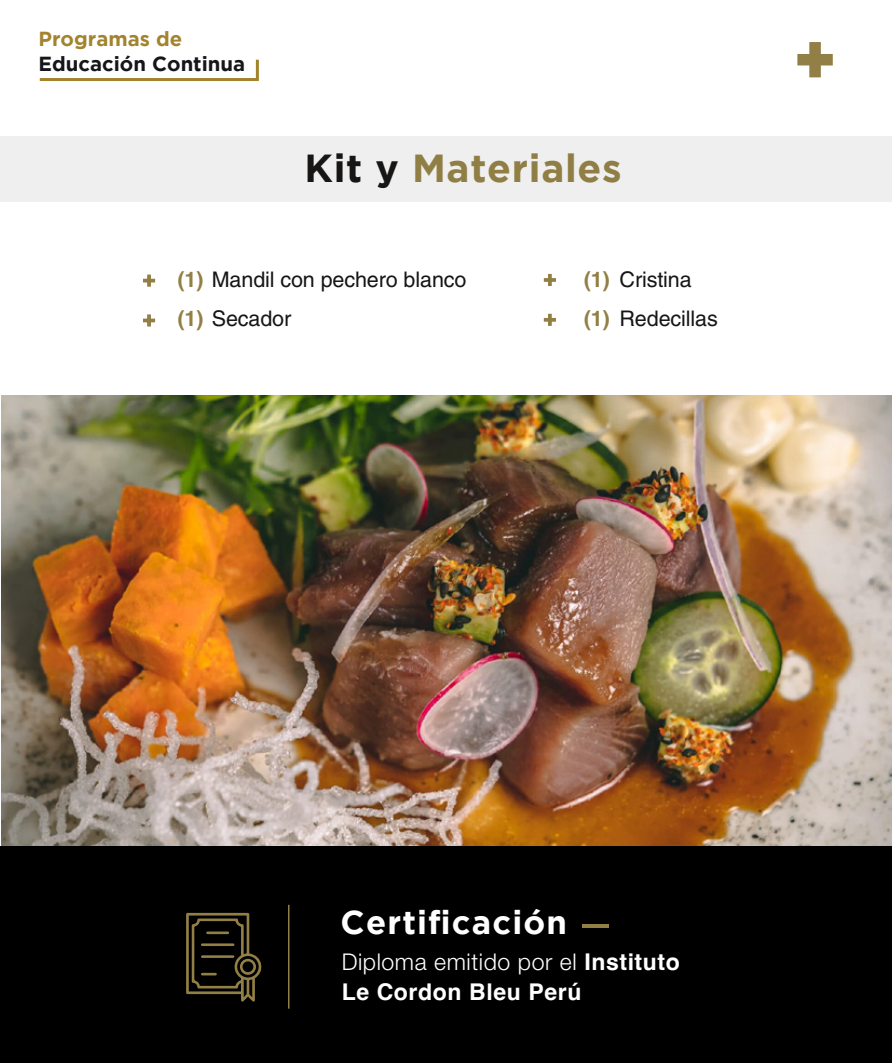
<style>
.page{position:relative;width:892px;height:1063px;background:#fff}
.page>*{position:absolute;margin:0;border:0;box-sizing:border-box;transform-origin:0 0}
.t1{font:700 39px "Gotham";letter-spacing:.02em;color:#907f45}
.t2{font:700 32.85px "Gotham";letter-spacing:.035em;color:#fff}
.t3{font:300 23.1px "Helvetica Neue LT Std";letter-spacing:.025em;color:#fff}
.t4{font:700 23.1px "Helvetica";letter-spacing:.025em;color:#fff}
.t5{font:21.6px/39.8px "Helvetica LT Std";letter-spacing:-.005em;color:#161616}
.t6{font:700 20.25px "Gotham";color:#151619}
.t7{font:700 20.25px "Gotham";color:#a3842e}
.s1{color:#181614}
.s2{font-family:"Helvetica";font-weight:700;color:#927f45}
.s3{font-family:"Helvetica Neue LT Std";font-weight:700;font-size:21px;color:#927f45}
.s4{font-family:"Helvetica";font-weight:700}
</style>
<div class="page">
<img style="left:1px;top:395px;width:891px;height:452px">
<svg style="left:39px;top:59px;width:220px;height:22px"></svg>
<div style="left:0;top:847px;width:892px;height:216px;background:#000"></div>
<svg style="left:186px;top:913px;width:76px;height:89px"></svg>
<hr style="left:288px;top:905px;width:1px;height:104px;background:#927f45">
<hr style="left:582px;top:924px;width:26px;height:4px;background:#927f45">
<svg style="left:797px;top:42px;width:36px;height:35px"></svg>
<div style="left:0;top:136px;width:892px;height:66px;background:#efefef"></div>
<svg style="left:543px;top:273px;width:13px;height:13px"></svg>
<svg style="left:543px;top:313px;width:13px;height:13px"></svg>
<svg style="left:143px;top:274px;width:13px;height:13px"></svg>
<svg style="left:143px;top:314px;width:13px;height:13px"></svg>
<p class="t7" style="left:39px;top:27px;width:145px">Programas de</p>
<p class="t6" style="left:39px;top:52px;width:208px">Educación Continua</p>
<h1 class="t1" style="left:305px;top:146px;width:319px"><span class="s1">Kit y</span> Materiales</h1>
<p class="t5" style="left:143px;top:259px;width:325px;text-indent:35px"><span class="s2">(1)</span> Mandil con pechero blanco <span class="s3">+</span> <span class="s2">(1)</span> Secador</p>
<p class="t5" style="left:584px;top:259px;width:136px"><span class="s2">(1)</span> Cristina <span class="s2">(1)</span> Redecillas</p>
<h2 class="t2" style="left:341px;top:904px;width:228px">Certificación</h2>
<p class="t3" style="left:342px;top:948px;width:340px">Diploma emitido por el <span class="s4">Instituto</span></p>
<p class="t4" style="left:342px;top:978px;width:241px">Le Cordon Bleu Perú</p>
</div>
